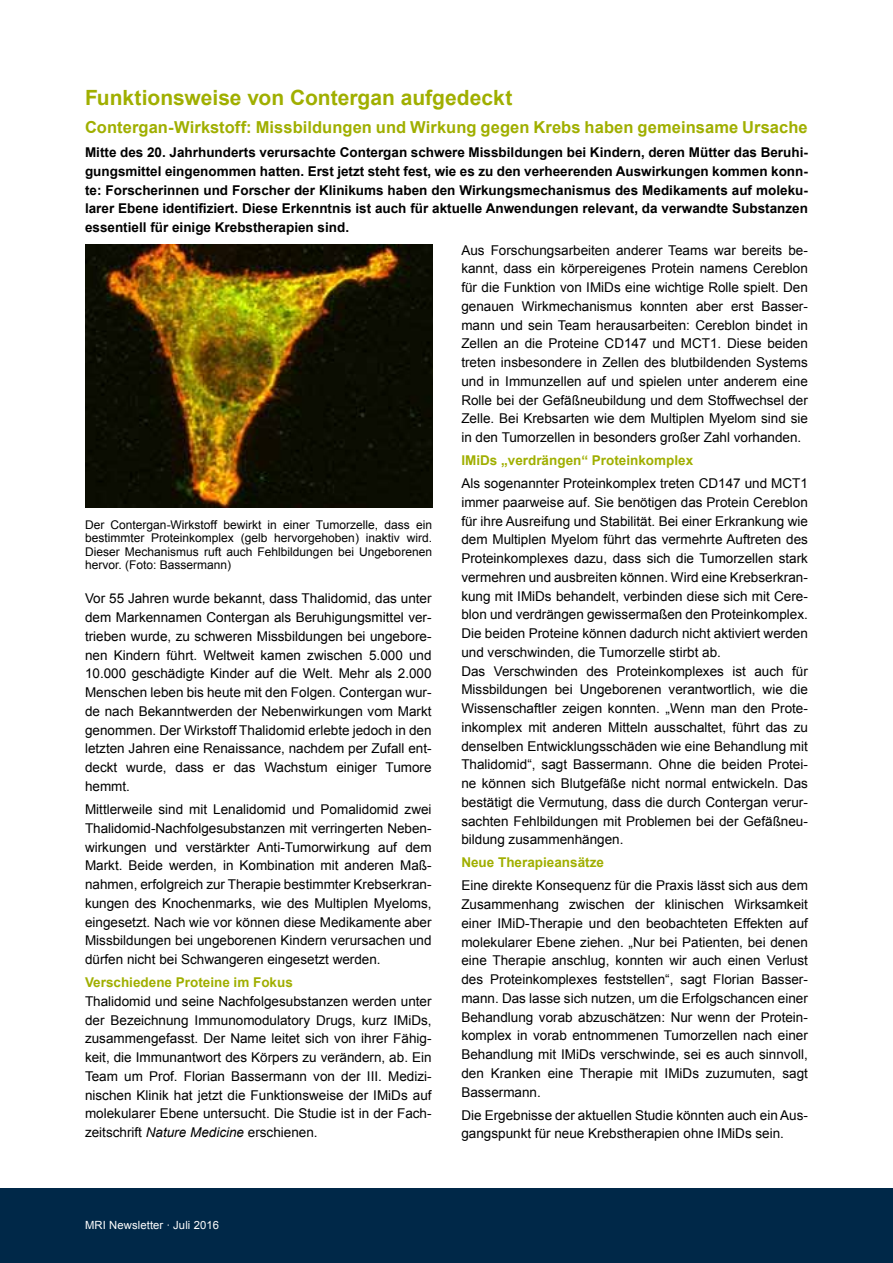
<style>
.page{position:relative;width:893px;height:1263px;background:#fff}
.page>*{position:absolute;margin:0;border:0;box-sizing:border-box;transform-origin:0 0}
.t1{font:700 21px "Arial";color:#a0af00}
.t2{font:700 16.5px "Arial";letter-spacing:.005em;color:#a0af00}
.t3{font:13.5px/18.8px "Arial";color:#000;text-align:justify}
.t4{font:700 13.5px/18.8px "Arial";color:#000;text-align:justify}
.t5{font:700 13.5px "Arial";color:#a0af00}
.t6{font:12px/13.5px "Arial";color:#000;text-align:justify}
.t7{font:11.25px "Arial";letter-spacing:.01em;color:#fff}
.s1{font-style:italic}
</style>
<div class="page">
<div style="left:0;top:1188px;width:893px;height:75px;background:#002848"></div>
<img style="left:85px;top:245px;width:347px;height:263px">
<h1 class="t1" style="left:85px;top:83px;width:429px">Funktionsweise von Contergan aufgedeckt</h1>
<p class="t2" style="left:85px;top:116px;width:724px">Contergan-Wirkstoff: Missbildungen und Wirkung gegen Krebs haben gemeinsame Ursache</p>
<p class="t4" style="left:85px;top:143px;width:724px">Mitte des 20. Jahrhunderts verursachte Contergan schwere Missbildungen bei Kindern, deren Mütter das Beruhi&shy;gungsmittel eingenommen hatten. Erst jetzt steht fest, wie es zu den verheerenden Auswirkungen kommen konn&shy;te: Forscherinnen und Forscher der Klinikums haben den Wirkungsmechanismus des Medikaments auf moleku&shy;larer Ebene identifiziert. Diese Erkenntnis ist auch für aktuelle Anwendungen relevant, da verwandte Substanzen essentiell für einige Krebstherapien sind.</p>
<p class="t6" style="left:85px;top:518px;width:348px">Der Contergan-Wirkstoff bewirkt in einer Tumorzelle, dass ein bestimmter Proteinkomplex (gelb hervorgehoben) inaktiv wird.<br>Dieser Mechanismus ruft auch Fehlbildungen bei Ungeborenen hervor. (Foto: Bassermann)</p>
<p class="t3" style="left:85px;top:589px;width:348px">Vor 55 Jahren wurde bekannt, dass Thalidomid, das unter dem Markennamen Contergan als Beruhigungsmittel ver&shy;trieben wurde, zu schweren Missbildungen bei ungebore&shy;nen Kindern führt. Weltweit kamen zwischen 5.000 und 10.000 geschädigte Kinder auf die Welt. Mehr als 2.000<br>Menschen leben bis heute mit den Folgen. Contergan wur&shy;de nach Bekanntwerden der Nebenwirkungen vom Markt genommen. Der Wirkstoff Thalidomid erlebte jedoch in den letzten Jahren eine Renaissance, nachdem per Zufall ent&shy;deckt wurde, dass er das Wachstum einiger Tumore hemmt.</p>
<p class="t3" style="left:85px;top:800px;width:348px">Mittlerweile sind mit Lenalidomid und Pomalidomid zwei Thalidomid-Nachfolgesubstanzen mit verringerten Neben&shy;wirkungen und verstärkter Anti-Tumorwirkung auf dem Markt. Beide werden, in Kombination mit anderen Maß&shy;nahmen, erfolgreich zur Therapie bestimmter Krebserkran&shy;kungen des Knochenmarks, wie des Multiplen Myeloms, eingesetzt. Nach wie vor können diese Medikamente aber Missbildungen bei ungeborenen Kindern verursachen und dürfen nicht bei Schwangeren eingesetzt werden.</p>
<p class="t5" style="left:85px;top:973px;width:209px">Verschiedene Proteine im Fokus</p>
<p class="t3" style="left:85px;top:992px;width:348px">Thalidomid und seine Nachfolgesubstanzen werden unter der Bezeichnung Immunomodulatory Drugs, kurz IMiDs, zusammengefasst. Der Name leitet sich von ihrer Fähig&shy;keit, die Immunantwort des Körpers zu verändern, ab. Ein Team um Prof. Florian Bassermann von der III. Medizi&shy;nischen Klinik hat jetzt die Funktionsweise der IMiDs auf molekularer Ebene untersucht. Die Studie ist in der Fach&shy;zeitschrift <span class="s1">Nature Medicine</span> erschienen.</p>
<p class="t3" style="left:461px;top:241px;width:348px">Aus Forschungsarbeiten anderer Teams war bereits be&shy;kannt, dass ein körpereigenes Protein namens Cereblon für die Funktion von IMiDs eine wichtige Rolle spielt. Den genauen Wirkmechanismus konnten aber erst Basser&shy;mann und sein Team herausarbeiten: Cereblon bindet in Zellen an die Proteine CD147 und MCT1. Diese beiden treten insbesondere in Zellen des blutbildenden Systems und in Immunzellen auf und spielen unter anderem eine Rolle bei der Gefäßneubildung und dem Stoffwechsel der Zelle. Bei Krebsarten wie dem Multiplen Myelom sind sie in den Tumorzellen in besonders großer Zahl vorhanden.</p>
<p class="t5" style="left:461px;top:451px;width:233px">IMiDs „verdrängen“ Proteinkomplex</p>
<p class="t3" style="left:461px;top:474px;width:348px;text-align:left">Als sogenannter Proteinkomplex treten CD147 und MCT1 immer paarweise auf. Sie benötigen das Protein Cereblon für ihre Ausreifung und Stabilität. Bei einer Erkrankung wie dem Multiplen Myelom führt das vermehrte Auftreten des Proteinkomplexes dazu, dass sich die Tumorzellen stark vermehren und ausbreiten können. Wird eine Krebserkran&shy;kung mit IMiDs behandelt, verbinden diese sich mit Cere&shy;blon und verdrängen gewissermaßen den Proteinkomplex.<br>Die beiden Proteine können dadurch nicht aktiviert werden und verschwinden, die Tumorzelle stirbt ab.<br>Das Verschwinden des Proteinkomplexes ist auch für Missbildungen bei Ungeborenen verantwortlich, wie die Wissenschaftler zeigen konnten. „Wenn man den Prote&shy;inkomplex mit anderen Mitteln ausschaltet, führt das zu denselben Entwicklungsschäden wie eine Behandlung mit Thalidomid“, sagt Bassermann. Ohne die beiden Protei&shy;ne können sich Blutgefäße nicht normal entwickeln. Das bestätigt die Vermutung, dass die durch Contergan verur&shy;sachten Fehlbildungen mit Problemen bei der Gefäßneu&shy;bildung zusammenhängen.</p>
<p class="t5" style="left:461px;top:854px;width:144px">Neue Therapieansätze</p>
<p class="t3" style="left:461px;top:876px;width:348px">Eine direkte Konsequenz für die Praxis lässt sich aus dem Zusammenhang zwischen der klinischen Wirksamkeit einer IMiD-Therapie und den beobachteten Effekten auf molekularer Ebene ziehen. „Nur bei Patienten, bei denen eine Therapie anschlug, konnten wir auch einen Verlust des Proteinkomplexes feststellen“, sagt Florian Basser&shy;mann. Das lasse sich nutzen, um die Erfolgschancen einer Behandlung vorab abzuschätzen: Nur wenn der Protein&shy;komplex in vorab entnommenen Tumorzellen nach einer Behandlung mit IMiDs verschwinde, sei es auch sinnvoll, den Kranken eine Therapie mit IMiDs zuzumuten, sagt Bassermann.</p>
<p class="t3" style="left:461px;top:1106px;width:348px">Die Ergebnisse der aktuellen Studie könnten auch ein Aus&shy;gangspunkt für neue Krebstherapien ohne IMiDs sein.</p>
<p class="t7" style="left:85px;top:1217px;width:136px">MRI Newsletter ∙ Juli 2016--</p>
</div>
